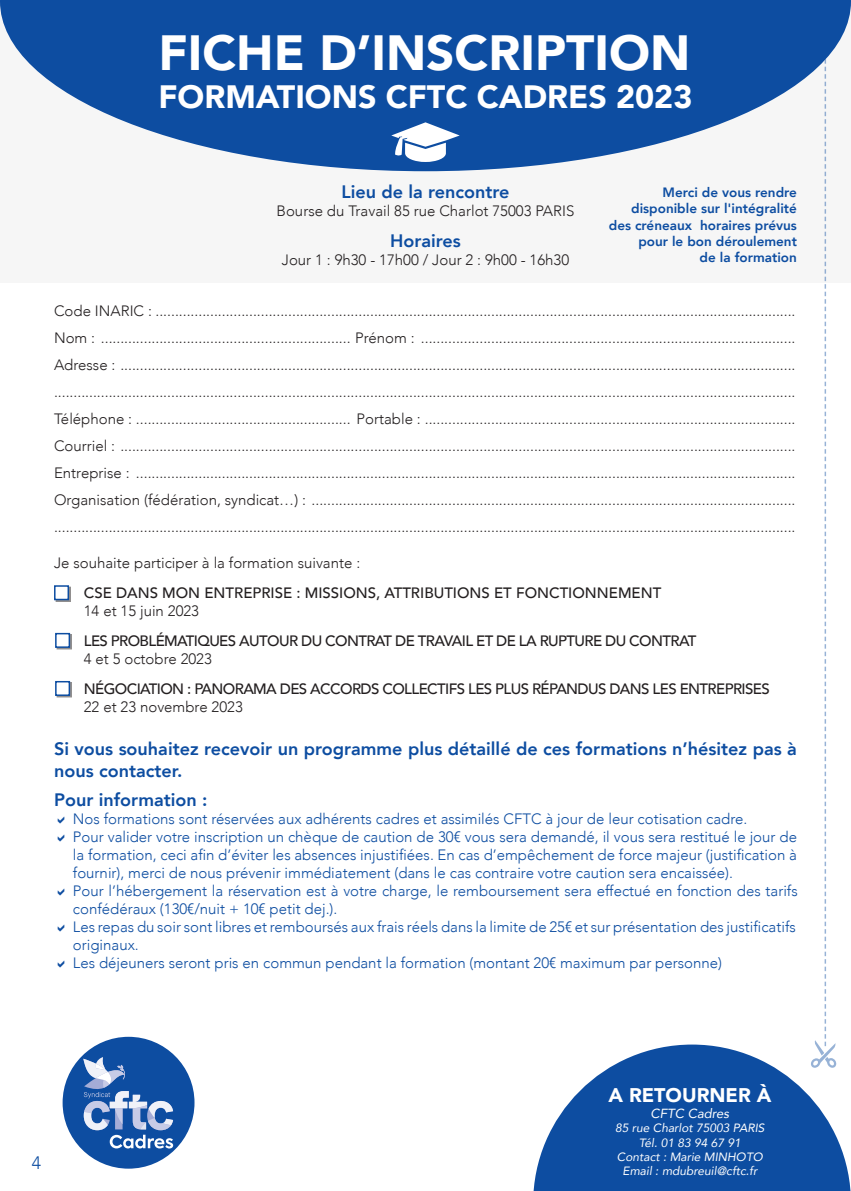
<style>
.page{position:relative;width:851px;height:1191px;background:#fff}
.page>*{position:absolute;margin:0;border:0;box-sizing:border-box;transform-origin:0 0}
.t1{font:900 49.35px "Avenir";color:#fff}
.t2{font:900 32.25px "Avenir";color:#fff}
.t3{font:900 19.8px "Avenir";color:#fff}
.t4{font:800 18px/21.6px "Avenir";color:#0d4da1}
.t5{font:300 18px "Avenir";color:#0d4da1}
.t6{font:300 15px/27px "Avenir";color:#231f20}
.t7{font:300 15px/18px "Avenir";color:#0d4da1}
.t8{font:500 15px "Avenir";letter-spacing:-.04em;color:#231f20}
.t9{font:500 15px "Avenir";color:#231f20}
.t10{font:800 13.5px/16.2px "Avenir";color:#0d4da1;text-align:right}
.t11{font:italic 13.2px "Avenir";color:#fff}
.t12{font:italic 12px "Avenir";color:#fff}
</style>
<div class="page">
<div style="left:0;top:0;width:850px;height:283px;background:#f6f6f6"></div>
<svg style="left:0;top:0;width:850px;height:171px;fill:#0d4da1"></svg>
<svg style="left:533px;top:1044px;width:317px;height:147px;fill:#0d4da1"></svg>
<svg style="left:391px;top:122px;width:68px;height:40px"></svg>
<svg style="left:810px;top:37px;width:26px;height:1030px"></svg>
<div style="left:55px;top:586px;width:16px;height:16px;background:#231f20;opacity:.5"></div>
<div style="left:54px;top:585px;width:15px;height:15px;background:#fff;border:2px solid #0d4da1"></div>
<div style="left:57px;top:634px;width:15px;height:15px;background:#818791"></div>
<div style="left:55px;top:633px;width:15px;height:15px;background:#fff;border:2px solid #0d4da1"></div>
<div style="left:57px;top:682px;width:15px;height:15px;background:#818791"></div>
<div style="left:55px;top:681px;width:15px;height:15px;background:#fff;border:2px solid #0d4da1"></div>
<div style="left:63px;top:1036px;width:131px;height:132px;background:#0d4da1;border-radius:50%"></div>
<svg style="left:83px;top:1057px;width:90px;height:91px"></svg>
<p class="t1" style="left:158px;top:10px;width:533px">FICHE D’INSCRIPTION</p>
<p class="t2" style="left:158px;top:70px;width:535px">FORMATIONS CFTC CADRES 2023</p>
<p class="t4" style="left:341px;top:180px;width:170px">Lieu de la rencontre</p>
<p class="t6" style="left:276px;top:197px;width:299px">Bourse du Travail 85 rue Charlot 75003 PARIS</p>
<p class="t4" style="left:390px;top:228px;width:72px">Horaires</p>
<p class="t6" style="left:282px;top:246px;width:289px">Jour 1 : 9h30 - 17h00 / Jour 2 : 9h00 - 16h30</p>
<p class="t6" style="left:54px;top:297px;width:742px">Code INARIC : ....................................................................................................................................................................</p>
<p class="t6" style="left:54px;top:324px;width:742px">Nom : ................................................................ Prénom : ................................................................................................</p>
<p class="t6" style="left:54px;top:351px;width:742px">Adresse : ............................................................................................................................................................................. ..............................................................................................................................................................................................</p>
<p class="t6" style="left:54px;top:405px;width:742px">Téléphone : ....................................................... Portable : ...............................................................................................</p>
<p class="t6" style="left:54px;top:432px;width:742px">Courriel : .............................................................................................................................................................................</p>
<p class="t6" style="left:54px;top:459px;width:742px">Entreprise : .........................................................................................................................................................................</p>
<p class="t6" style="left:54px;top:486px;width:742px">Organisation (fédération, syndicat…) : ............................................................................................................................ ..............................................................................................................................................................................................</p>
<p class="t6" style="left:54px;top:549px;width:308px">Je souhaite participer à la formation suivante :</p>
<p class="t9" style="left:84px;top:579px;width:579px">CSE DANS MON ENTREPRISE : MISSIONS, ATTRIBUTIONS ET FONCTIONNEMENT</p>
<p class="t6" style="left:84px;top:597px;width:117px">14 et 15 juin 2023</p>
<p class="t8" style="left:84px;top:627px;width:614px">LES PROBLÉMATIQUES AUTOUR DU CONTRAT DE TRAVAIL ET DE LA RUPTURE DU CONTRAT</p>
<p class="t6" style="left:84px;top:645px;width:129px">4 et 5 octobre 2023</p>
<p class="t8" style="left:84px;top:675px;width:687px">NÉGOCIATION : PANORAMA DES ACCORDS COLLECTIFS LES PLUS RÉPANDUS DANS LES ENTREPRISES</p>
<p class="t6" style="left:84px;top:693px;width:160px">22 et 23 novembre 2023</p>
<p class="t4" style="left:54px;top:737px;width:744px">Si vous souhaitez recevoir un programme plus détaillé de ces formations n’hésitez pas à nous contacter.</p>
<p class="t4" style="left:54px;top:787px;width:155px">Pour information :</p>
<p class="t7" style="left:73px;top:809px;width:676px">Nos formations sont réservées aux adhérents cadres et assimilés CFTC à jour de leur cotisation cadre.</p>
<p class="t7" style="left:73px;top:827px;width:725px;text-align:justify">Pour valider votre inscription un chèque de caution de 30€ vous sera demandé, il vous sera restitué le jour de la formation, ceci afin d’éviter les absences injustifiées. En cas d’empêchement de force majeur (justification à fournir), merci de nous prévenir immédiatement (dans le cas contraire votre caution sera encaissée).</p>
<p class="t7" style="left:73px;top:881px;width:726px">Pour l’hébergement la réservation est à votre charge, le remboursement sera effectué en fonction des tarifs confédéraux (130€/nuit + 10€ petit dej.).</p>
<p class="t7" style="left:73px;top:917px;width:724px">Les repas du soir sont libres et remboursés aux frais réels dans la limite de 25€ et sur présentation des justificatifs originaux.</p>
<p class="t7" style="left:73px;top:953px;width:650px">Les déjeuners seront pris en commun pendant la formation (montant 20€ maximum par personne)</p>
<p class="t10" style="left:608px;top:184px;width:189px">Merci de vous rendre disponible sur l'intégralité des créneaux horaires prévus pour le bon déroulement</p>
<p class="t10" style="left:699px;top:248px;width:99px">de la formation</p>
<p class="t5" style="left:32px;top:1151px;width:11px">4</p>
<p class="t3" style="left:608px;top:1078px;width:164px">A RETOURNER À</p>
<p class="t11" style="left:650px;top:1105px;width:80px">CFTC Cadres</p>
<p class="t12" style="left:615px;top:1120px;width:151px">85 rue Charlot 75003 PARIS</p>
<p class="t12" style="left:639px;top:1135px;width:103px">Tél. 01 83 94 67 91</p>
<p class="t12" style="left:617px;top:1149px;width:147px">Contact : Marie MINHOTO</p>
<p class="t12" style="left:622px;top:1163px;width:136px">Email : mdubreuil@cftc.fr</p>
</div>
